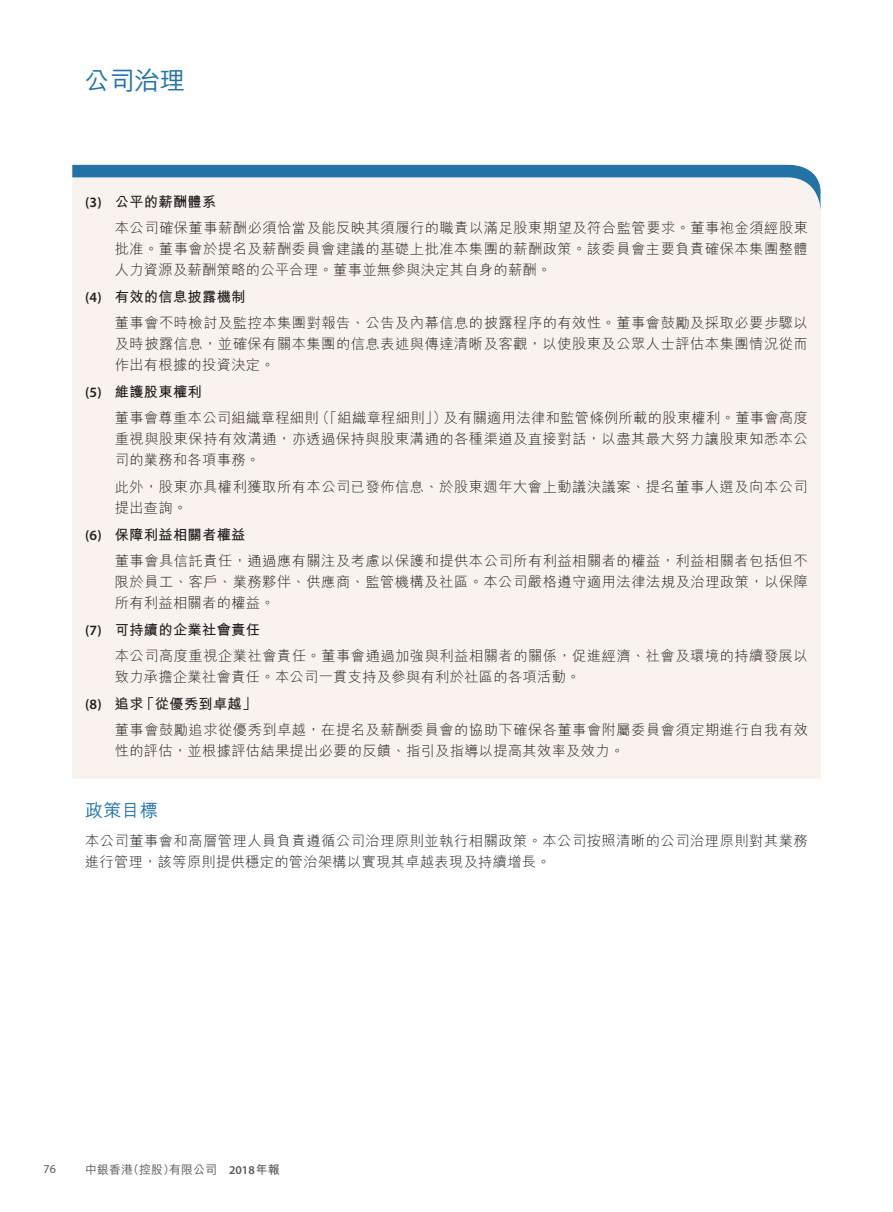
<style>
.page{position:relative;width:893px;height:1212px;background:#fff}
.page>*{position:absolute;margin:0;border:0;box-sizing:border-box;transform-origin:0 0}
.t1{font:500 25.5px "M Hei HK";color:#2473a7}
.t2{font:500 18px "M Hei HK";color:#2473a7}
.t3{font:300 14.25px/21px "M Hei HK";letter-spacing:.035em;color:#231f20}
.t4{font:500 12px "M Hei HK";color:#57585a}
.t5{font:12px "Myriad Pro";color:#57585a}
.s1{font-family:"Myriad Pro";font-weight:600}
.s2{font-weight:700}
</style>
<div class="page">
<div style="left:72px;top:216px;width:749px;height:563px;background:#faf2ee"></div>
<svg style="left:72px;top:165px;width:749px;height:51px"></svg>
<h1 class="t1" style="left:84px;top:62px;width:103px">公司治理</h1>
<p class="t3" style="left:115px;top:188px;width:695px;line-height:26.5px;text-indent:-30px"><span class="s1">(3)</span> <span class="s2">公平的薪酬體系<br></span>本公司確保董事薪酬必須恰當及能反映其須履行的職責以滿足股東期望及符合監管要求。董事袍金須經股東</p>
<p class="t3" style="left:115px;top:238px;width:694px">批准。董事會於提名及薪酬委員會建議的基礎上批准本集團的薪酬政策。該委員會主要負責確保本集團整體人力資源及薪酬策略的公平合理。董事並無參與決定其自身的薪酬。</p>
<p class="t3" style="left:115px;top:283px;width:694px;line-height:26.5px;text-indent:-30px"><span class="s1">(4)</span> <span class="s2">有效的信息披露機制<br></span>董事會不時檢討及監控本集團對報告、公告及內幕信息的披露程序的有效性。董事會鼓勵及採取必要步驟以</p>
<p class="t3" style="left:115px;top:333px;width:694px">及時披露信息，並確保有關本集團的信息表述與傳達清晰及客觀，以使股東及公眾人士評估本集團情況從而作出有根據的投資決定。</p>
<p class="t3" style="left:115px;top:378px;width:695px;line-height:26.5px;text-indent:-30px"><span class="s1">(5)</span> <span class="s2">維護股東權利<br></span>董事會尊重本公司組織章程細則（「組織章程細則」）及有關適用法律和監管條例所載的股東權利。董事會高度</p>
<p class="t3" style="left:115px;top:428px;width:694px">重視與股東保持有效溝通，亦透過保持與股東溝通的各種渠道及直接對話，以盡其最大努力讓股東知悉本公司的業務和各項事務。</p>
<p class="t3" style="left:115px;top:476px;width:694px">此外，股東亦具權利獲取所有本公司已發佈信息、於股東週年大會上動議決議案、提名董事人選及向本公司提出查詢。</p>
<p class="t3" style="left:115px;top:520px;width:694px;line-height:26.5px;text-indent:-30px"><span class="s1">(6)</span> <span class="s2">保障利益相關者權益<br></span>董事會具信託責任，通過應有關注及考慮以保護和提供本公司所有利益相關者的權益，利益相關者包括但不</p>
<p class="t3" style="left:115px;top:571px;width:695px">限於員工、客戶、業務夥伴、供應商、監管機構及社區。本公司嚴格遵守適用法律法規及治理政策，以保障所有利益相關者的權益。</p>
<p class="t3" style="left:115px;top:616px;width:694px;line-height:26.5px;text-indent:-30px"><span class="s1">(7)</span> <span class="s2">可持續的企業社會責任<br></span>本公司高度重視企業社會責任。董事會通過加強與利益相關者的關係，促進經濟、社會及環境的持續發展以</p>
<p class="t3" style="left:85px;top:663px;width:497px;line-height:26.5px;text-indent:30px">致力承擔企業社會責任。本公司一貫支持及參與有利於社區的各項活動。<span class="s1">(8)</span> <span class="s2">追求「從優秀到卓越」</span></p>
<p class="t3" style="left:115px;top:719px;width:695px">董事會鼓勵追求從優秀到卓越，在提名及薪酬委員會的協助下確保各董事會附屬委員會須定期進行自我有效性的評估，並根據評估結果提出必要的反饋、指引及指導以提高其效率及效力。</p>
<p class="t2" style="left:85px;top:797px;width:75px">政策目標</p>
<p class="t3" style="left:85px;top:830px;width:724px">本公司董事會和高層管理人員負責遵循公司治理原則並執行相關政策。本公司按照清晰的公司治理原則對其業務進行管理，該等原則提供穩定的管治架構以實現其卓越表現及持續增長。</p>
<p class="t5" style="left:44px;top:1161px;width:14px">76</p>
<p class="t4" style="left:85px;top:1160px;width:196px">中銀香港（控股）有限公司 <span class="s1">2018</span><span class="s2">年報</span></p>
</div>
